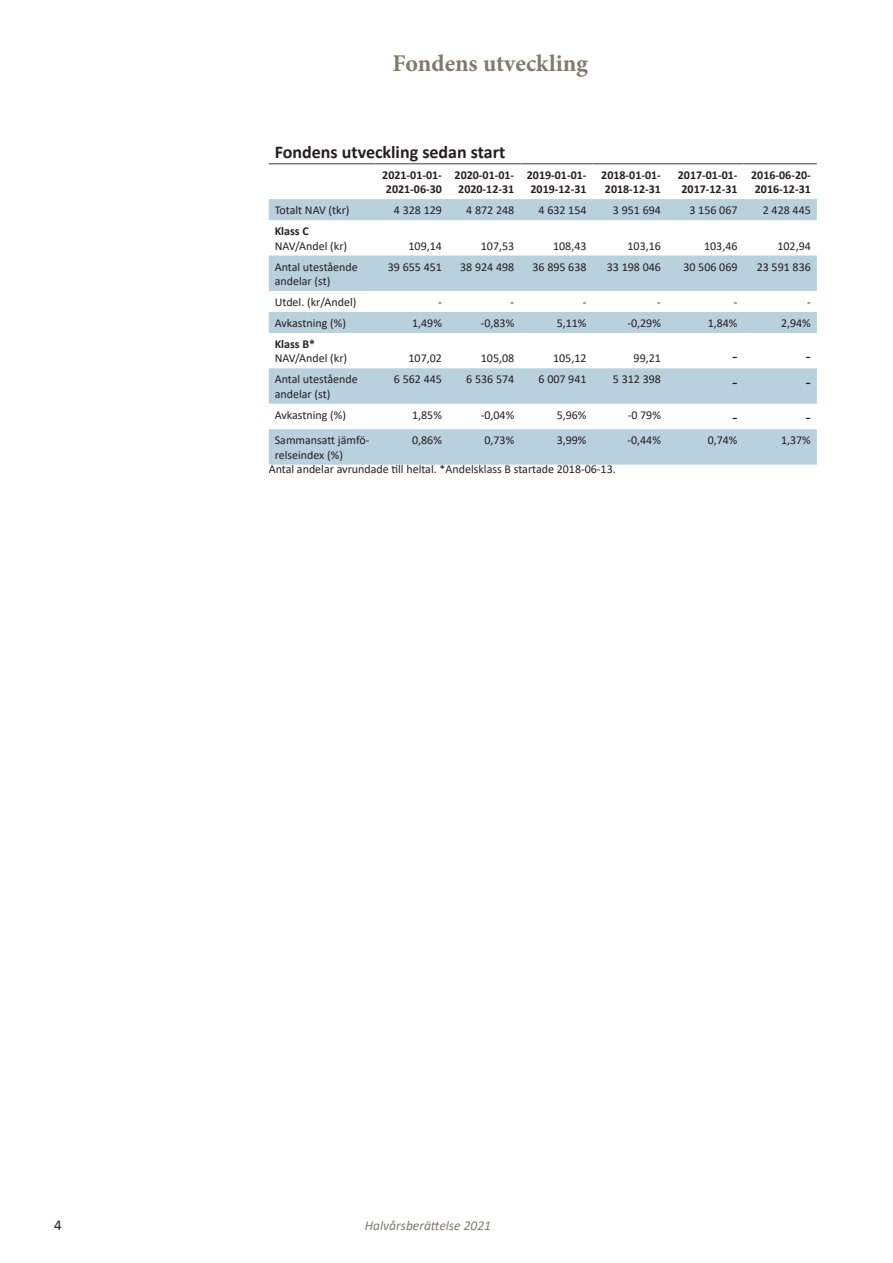
<style>
.page{position:relative;width:893px;height:1263px;background:#fff}
.page>*{position:absolute;margin:0;border:0;box-sizing:border-box;transform-origin:0 0}
.Rubrik_1{font:700 24px "Minion Pro";color:#817a6d}
.t1{font:700 18px "Calibri";color:#231f20}
.t2{font:18px "Calibri";color:#231f20}
.t3{font:15px "Calibri";color:#231f20}
.t4{font:italic 13.5px "Calibri";color:#817a6d}
.t5{font:12px/14.4px "Calibri";color:#231f20}
.t6{font:700 12px/14.4px "Calibri";color:#231f20;text-align:center}
</style>
<div class="page">
<div style="left:269px;top:199px;width:548px;height:21px;background:#b9d0dd"></div>
<svg style="left:269px;top:255px;width:548px;height:210px;fill:#b9d0dd"></svg>
<hr style="left:269px;top:163px;width:107px;height:1px;background:#817a6d">
<hr style="left:376px;top:163px;width:72px;height:1px;background:#817a6d">
<hr style="left:448px;top:163px;width:72px;height:1px;background:#817a6d">
<hr style="left:520px;top:163px;width:73px;height:1px;background:#817a6d">
<hr style="left:593px;top:163px;width:74px;height:1px;background:#817a6d">
<hr style="left:667px;top:163px;width:76px;height:1px;background:#817a6d">
<hr style="left:743px;top:163px;width:74px;height:1px;background:#817a6d">
<p class="Rubrik_1" style="left:393px;top:47px;width:197px">Fondens utveckling</p>
<p class="t1" style="left:275px;top:139px;width:232px">Fondens utveckling sedan start</p>
<p class="t6" style="left:382px;top:167px;width:61px">2021-01-01-<br>2021-06-30</p>
<p class="t6" style="left:455px;top:167px;width:61px">2020-01-01-<br>2020-12-31</p>
<p class="t6" style="left:527px;top:167px;width:61px">2019-01-01-<br>2019-12-31</p>
<p class="t6" style="left:601px;top:167px;width:61px">2018-01-01-<br>2018-12-31</p>
<p class="t6" style="left:678px;top:167px;width:61px">2017-01-01-<br>2017-12-31</p>
<p class="t6" style="left:751px;top:167px;width:61px">2016-06-20-<br>2016-12-31</p>
<p class="t5" style="left:275px;top:203px;width:76px">Totalt NAV (tkr)</p>
<p class="t5" style="left:394px;top:203px;width:50px">4 328 129</p>
<p class="t5" style="left:466px;top:203px;width:50px">4 872 248</p>
<p class="t5" style="left:539px;top:203px;width:50px">4 632 154</p>
<p class="t5" style="left:613px;top:203px;width:50px">3 951 694</p>
<p class="t5" style="left:689px;top:203px;width:50px">3 156 067</p>
<p class="t5" style="left:763px;top:203px;width:50px">2 428 445</p>
<p class="t6" style="left:275px;top:224px;width:36px">Klass C</p>
<p class="t5" style="left:275px;top:238px;width:74px">NAV/Andel (kr)</p>
<p class="t5" style="left:409px;top:238px;width:35px">109,14</p>
<p class="t5" style="left:481px;top:238px;width:35px">107,53</p>
<p class="t5" style="left:553px;top:238px;width:35px">108,43</p>
<p class="t5" style="left:628px;top:238px;width:35px">103,16</p>
<p class="t5" style="left:704px;top:238px;width:35px">103,46</p>
<p class="t5" style="left:777px;top:238px;width:35px">102,94</p>
<p class="t5" style="left:275px;top:259px;width:85px">Antal utestående andelar (st)</p>
<p class="t5" style="left:388px;top:259px;width:56px">39 655 451</p>
<p class="t5" style="left:460px;top:259px;width:56px">38 924 498</p>
<p class="t5" style="left:532px;top:259px;width:56px">36 895 638</p>
<p class="t5" style="left:607px;top:259px;width:56px">33 198 046</p>
<p class="t5" style="left:683px;top:259px;width:56px">30 506 069</p>
<p class="t5" style="left:757px;top:259px;width:56px">23 591 836</p>
<p class="t5" style="left:275px;top:294px;width:83px">Utdel. (kr/Andel)</p>
<p class="t5" style="left:438px;top:294px;width:5px">-</p>
<p class="t5" style="left:511px;top:294px;width:5px">-</p>
<p class="t5" style="left:583px;top:294px;width:5px">-</p>
<p class="t5" style="left:657px;top:294px;width:5px">-</p>
<p class="t5" style="left:734px;top:294px;width:5px">-</p>
<p class="t5" style="left:807px;top:294px;width:5px">-</p>
<p class="t5" style="left:275px;top:315px;width:73px">Avkastning (%)</p>
<p class="t5" style="left:412px;top:315px;width:31px">1,49%</p>
<p class="t5" style="left:481px;top:315px;width:35px">-0,83%</p>
<p class="t5" style="left:557px;top:315px;width:31px">5,11%</p>
<p class="t5" style="left:627px;top:315px;width:35px">-0,29%</p>
<p class="t5" style="left:708px;top:315px;width:31px">1,84%</p>
<p class="t5" style="left:781px;top:315px;width:31px">2,94%</p>
<p class="t6" style="left:275px;top:337px;width:42px">Klass B*</p>
<p class="t5" style="left:275px;top:351px;width:74px">NAV/Andel (kr)</p>
<p class="t5" style="left:409px;top:351px;width:35px">107,02</p>
<p class="t5" style="left:481px;top:351px;width:35px">105,08</p>
<p class="t5" style="left:553px;top:351px;width:35px">105,12</p>
<p class="t5" style="left:634px;top:351px;width:29px">99,21</p>
<p class="t2" style="left:732px;top:344px;width:7px">-</p>
<p class="t2" style="left:805px;top:344px;width:7px">-</p>
<p class="t5" style="left:275px;top:372px;width:85px">Antal utestående andelar (st)</p>
<p class="t5" style="left:394px;top:372px;width:50px">6 562 445</p>
<p class="t5" style="left:466px;top:372px;width:50px">6 536 574</p>
<p class="t5" style="left:539px;top:372px;width:50px">6 007 941</p>
<p class="t5" style="left:613px;top:372px;width:50px">5 312 398</p>
<p class="t2" style="left:732px;top:369px;width:7px">-</p>
<p class="t2" style="left:805px;top:369px;width:7px">-</p>
<p class="t5" style="left:275px;top:407px;width:73px">Avkastning (%)</p>
<p class="t5" style="left:412px;top:407px;width:31px">1,85%</p>
<p class="t5" style="left:481px;top:407px;width:35px">-0,04%</p>
<p class="t5" style="left:557px;top:407px;width:31px">5,96%</p>
<p class="t5" style="left:628px;top:407px;width:35px">-0 79%</p>
<p class="t2" style="left:732px;top:405px;width:7px">-</p>
<p class="t2" style="left:805px;top:405px;width:7px">-</p>
<p class="t5" style="left:275px;top:433px;width:96px">Sammansatt jämfö&shy;relseindex (%)</p>
<p class="t5" style="left:412px;top:433px;width:31px">0,86%</p>
<p class="t5" style="left:484px;top:433px;width:31px">0,73%</p>
<p class="t5" style="left:557px;top:433px;width:31px">3,99%</p>
<p class="t5" style="left:627px;top:433px;width:35px">-0,44%</p>
<p class="t5" style="left:708px;top:433px;width:31px">0,74%</p>
<p class="t5" style="left:781px;top:433px;width:31px">1,37%</p>
<p class="t5" style="left:269px;top:462px;width:349px">Antal andelar avrundade till heltal. *Andelsklass B startade 2018-06-13.</p>
<p class="t3" style="left:54px;top:1214px;width:9px">4</p>
<p class="t4" style="left:365px;top:1216px;width:128px">Halvårsberättelse 2021</p>
</div>
